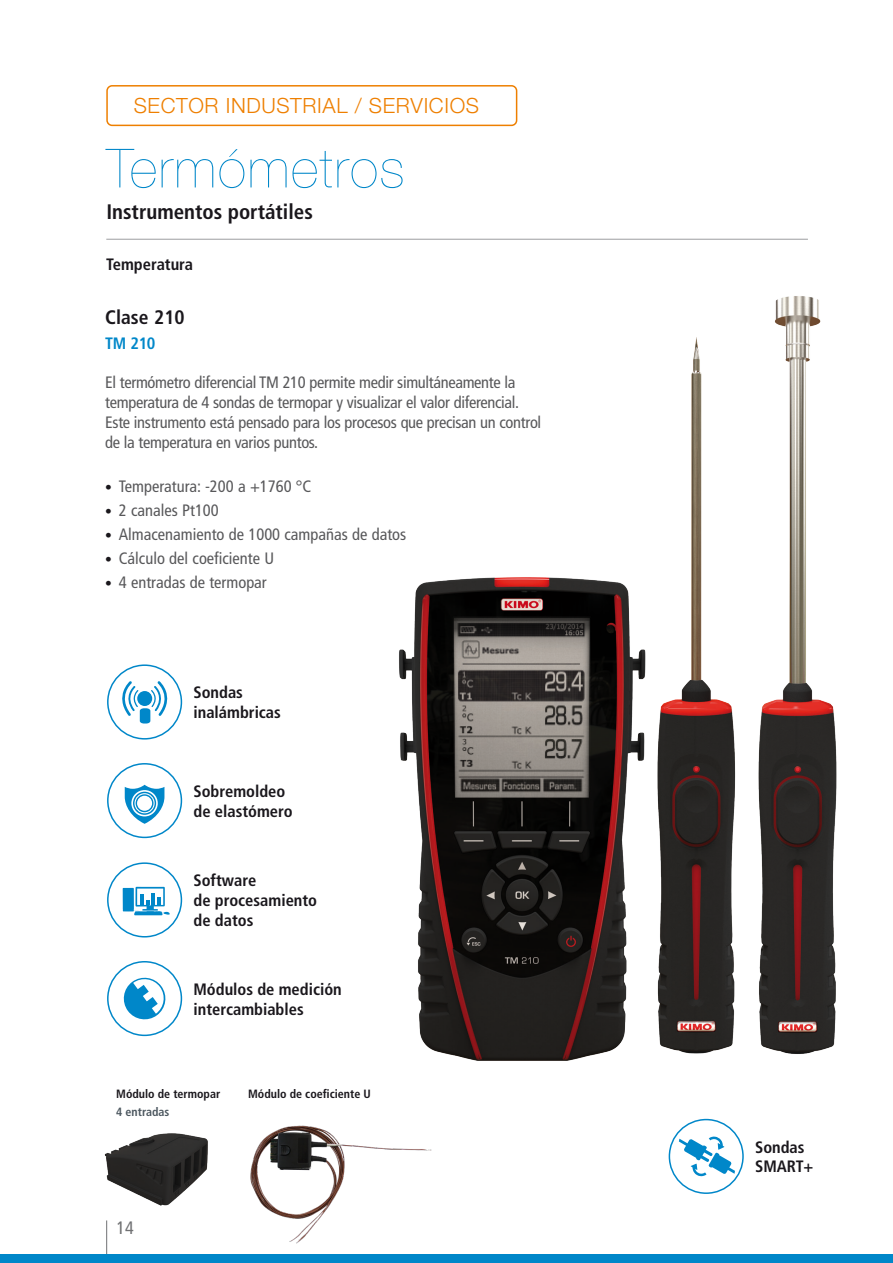
<style>
.page{position:relative;width:893px;height:1263px;background:#fff}
.page>*{position:absolute;margin:0;border:0;box-sizing:border-box;transform-origin:0 0}
.t1{font:200 54px "Helvetica Neue LT Std";letter-spacing:.03em;color:#0087c9}
.t2{font:300 21px "Helvetica Neue LT Std";letter-spacing:.03em;color:#ee7f00}
.t3{font:700 condensed 21px "Frutiger LT Std";color:#1a171c}
.Normal_e{font:700 condensed 19.5px "Frutiger LT Std";color:#1a171c}
.t4{font:condensed 18px "Frutiger LT Std";color:#707173}
.Normal_e-2{font:condensed 16.5px/19.8px "Frutiger LT Std";letter-spacing:-.02em;color:#58585a}
.t5{font:700 condensed 16.5px/19.8px "Frutiger LT Std";color:#1a171c}
.Normal_e-3{font:condensed 16.5px "Frutiger LT Std";color:#58585a}
.Normal_e-4{font:700 condensed 16.5px "Frutiger LT Std";color:#0087c9}
.t6{font:700 condensed 12px "Frutiger LT Std";color:#1a171c}
.t7{font:700 condensed 12px "Frutiger LT Std";color:#4c575f}
.s1{font-family:"Helvetica Neue LT Std";font-size:13.5px;color:#1a171c}
</style>
<div class="page">
<hr style="left:106px;top:1220px;width:1px;height:43px;background:#707173">
<div style="left:0;top:1254px;width:893px;height:9px;background:#0087c9"></div>
<img style="left:399px;top:577px;width:247px;height:484px">
<img style="left:104px;top:1133px;width:104px;height:73px">
<img style="left:758px;top:296px;width:79px;height:758px">
<img style="left:657px;top:337px;width:79px;height:717px">
<div style="left:106px;top:85px;width:411px;height:41px;border:2px solid #ee7f00;border-radius:5px"></div>
<hr style="left:106px;top:239px;width:702px;height:1px;background:#9d9ea0">
<div style="left:107px;top:763px;width:75px;height:75px;border:2px solid #0087c9;border-radius:50%"></div>
<svg style="left:125px;top:785px;width:39px;height:39px"></svg>
<div style="left:137px;top:796px;width:15px;height:15px;background:#fff;border-radius:50%"></div>
<div style="left:134px;top:793px;width:21px;height:20px;border:1px solid #fff;border-radius:50%"></div>
<div style="left:131px;top:790px;width:27px;height:26px;border:2px solid #fff;border-radius:50%"></div>
<div style="left:107px;top:961px;width:75px;height:75px;border:2px solid #0087c9;border-radius:50%"></div>
<svg style="left:123px;top:977px;width:43px;height:43px"></svg>
<div style="left:107px;top:664px;width:75px;height:75px;border:2px solid #0087c9;border-radius:50%"></div>
<svg style="left:122px;top:681px;width:46px;height:42px"></svg>
<div style="left:107px;top:862px;width:75px;height:75px;border:2px solid #0087c9;border-radius:50%"></div>
<svg style="left:123px;top:887px;width:47px;height:28px"></svg>
<div style="left:669px;top:1119px;width:75px;height:75px;border:2px solid #0087c9;border-radius:50%"></div>
<svg style="left:679px;top:1136px;width:56px;height:40px"></svg>
<img style="left:250px;top:1125px;width:182px;height:119px">
<p class="t2" style="left:134px;top:92px;width:347px">SECTOR INDUSTRIAL / SERVICIOS</p>
<p class="t1" style="left:106px;top:137px;width:300px">Termómetros</p>
<p class="t3" style="left:106px;top:199px;width:208px">Instrumentos portátiles</p>
<p class="t5" style="left:106px;top:255px;width:88px">Temperatura</p>
<p class="Normal_e" style="left:105px;top:305px;width:81px">Clase 210</p>
<p class="Normal_e-4" style="left:105px;top:333px;width:52px">TM 210</p>
<p class="Normal_e-2" style="left:105px;top:373px;width:415px">El termómetro diferencial TM 210 permite medir simultáneamente la temperatura de 4 sondas de termopar y visualizar el valor diferencial.</p>
<p class="Normal_e-2" style="left:105px;top:412px;width:437px">Este instrumento está pensado para los procesos que precisan un control de la temperatura en varios puntos.</p>
<p class="Normal_e-3" style="left:105px;top:476px;width:208px"><span class="s1">•</span> Temperatura: -200 a +1760 °C</p>
<p class="Normal_e-3" style="left:105px;top:500px;width:115px"><span class="s1">•</span> 2 canales Pt100</p>
<p class="Normal_e-3" style="left:105px;top:524px;width:302px"><span class="s1">•</span> Almacenamiento de 1000 campañas de datos</p>
<p class="Normal_e-3" style="left:105px;top:548px;width:170px"><span class="s1">•</span> Cálculo del coeficiente U</p>
<p class="Normal_e-3" style="left:105px;top:572px;width:163px"><span class="s1">•</span> 4 entradas de termopar</p>
<p class="t5" style="left:194px;top:683px;width:89px">Sondas inalámbricas</p>
<p class="t5" style="left:194px;top:781px;width:101px">Sobremoldeo de elastómero</p>
<p class="t5" style="left:194px;top:871px;width:125px">Software<br>de procesamiento de datos</p>
<p class="t5" style="left:194px;top:979px;width:150px">Módulos de medición intercambiables</p>
<p class="t6" style="left:116px;top:1087px;width:106px">Módulo de termopar</p>
<p class="t7" style="left:116px;top:1105px;width:55px">4 entradas</p>
<p class="t6" style="left:248px;top:1087px;width:124px">Módulo de coeficiente U</p>
<p class="t4" style="left:117px;top:1217px;width:19px">14</p>
<p class="t5" style="left:755px;top:1137px;width:60px">Sondas<br>SMART+</p>
</div>
